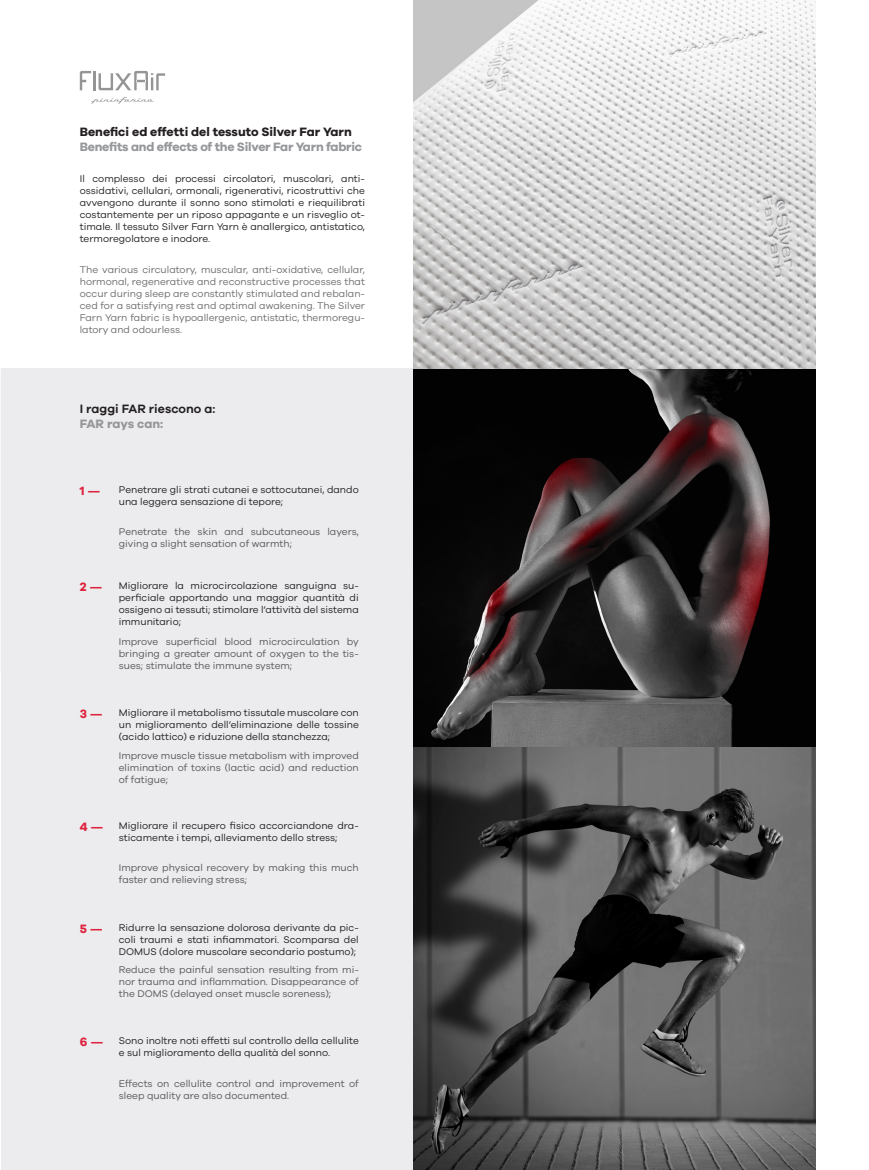
<style>
.page{position:relative;width:869px;height:1170px;background:#fff}
.page>*{position:absolute;margin:0;border:0;box-sizing:border-box;transform-origin:0 0}
.t1{font:700 12.5px "Galano Grotesque";letter-spacing:-.02em;color:#95979a}
.t2{font:700 12.5px "Galano Grotesque";color:#231f20}
.t3{font:600 12.5px "Galano Grotesque";color:#231f20}
.t4{font:700 12.5px "Galano Grotesque";color:#de243f}
.t5{font:700 12.5px "Galano Grotesque";color:#95979a}
.t6{font:10px/12px "Galano Grotesque";color:#231f20;text-align:justify}
.t7{font:10px/12px "Galano Grotesque";color:#57585a}
.t8{font:10px/12px "Galano Grotesque";color:#6c6d70;text-align:justify}
</style>
<div class="page">
<div style="left:1px;top:369px;width:433px;height:800px;background:#ececee"></div>
<img style="left:413px;top:0;width:402px;height:747px">
<svg style="left:413px;top:747px;width:402px;height:422px;background:#545454"></svg>
<svg style="left:91px;top:97px;width:63px;height:7px"></svg>
<svg style="left:80px;top:71px;width:11px;height:19px"></svg>
<hr style="left:93px;top:71px;width:3px;height:19px;background:#949594">
<svg style="left:98px;top:71px;width:67px;height:19px"></svg>
<p class="t2" style="left:80px;top:124px;width:273px">Benefici ed effetti del tessuto Silver Far Yarn</p>
<p class="t1" style="left:80px;top:139px;width:284px">Benefits and effects of the Silver Far Yarn fabric</p>
<p class="t6" style="left:80px;top:172px;width:286px">Il complesso dei processi circolatori, muscolari, anti&shy;ossidativi, cellulari, ormonali, rigenerativi, ricostruttivi che avvengono durante il sonno sono stimolati e riequilibrati costantemente per un riposo appagante e un risveglio ot&shy;timale. Il tessuto Silver Farn Yarn è anallergico, antistatico, termoregolatore e inodore.</p>
<p class="t8" style="left:80px;top:263px;width:286px">The various circulatory, muscular, anti-oxidative, cellular, hormonal, regenerative and reconstructive processes that occur during sleep are constantly stimulated and rebalan&shy;ced for a satisfying rest and optimal awakening. The Silver Farn Yarn fabric is hypoallergenic, antistatic, thermoregu&shy;latory and odourless.</p>
<p class="t3" style="left:80px;top:401px;width:137px">I raggi FAR riescono a:</p>
<p class="t5" style="left:80px;top:416px;width:85px">FAR rays can:</p>
<p class="t4" style="left:80px;top:483px;width:22px">1 —</p>
<p class="t6" style="left:119px;top:483px;width:241px">Penetrare gli strati cutanei e sottocutanei, dando una leggera sensazione di tepore;</p>
<p class="t7" style="left:119px;top:525px;width:241px">Penetrate the skin and subcutaneous layers, giving a slight sensation of warmth;</p>
<p class="t4" style="left:80px;top:579px;width:24px">2 —</p>
<p class="t6" style="left:119px;top:579px;width:241px">Migliorare la microcircolazione sanguigna su&shy;perficiale apportando una maggior quantità di ossigeno ai tessuti; stimolare l’attività del sistema immunitario;</p>
<p class="t7" style="left:119px;top:635px;width:241px;text-align:justify">Improve superficial blood microcirculation by bringing a greater amount of oxygen to the tis&shy;sues; stimulate the immune system;</p>
<p class="t4" style="left:80px;top:706px;width:25px">3 —</p>
<p class="t6" style="left:119px;top:706px;width:241px">Migliorare il metabolismo tissutale muscolare con un miglioramento dell’eliminazione delle tossine (acido lattico) e riduzione della stanchezza;</p>
<p class="t7" style="left:119px;top:749px;width:241px;text-align:justify">Improve muscle tissue metabolism with improved elimination of toxins (lactic acid) and reduction of fatigue;</p>
<p class="t4" style="left:80px;top:818px;width:25px">4 —</p>
<p class="t6" style="left:119px;top:819px;width:241px">Migliorare il recupero fisico accorciandone dra&shy;sticamente i tempi, alleviamento dello stress;</p>
<p class="t7" style="left:119px;top:861px;width:241px">Improve physical recovery by making this much faster and relieving stress;</p>
<p class="t4" style="left:80px;top:920px;width:25px">5 —</p>
<p class="t6" style="left:119px;top:920px;width:241px">Ridurre la sensazione dolorosa derivante da pic&shy;coli traumi e stati infiammatori. Scomparsa del DOMUS (dolore muscolare secondario postumo);</p>
<p class="t7" style="left:119px;top:963px;width:241px;text-align:justify">Reduce the painful sensation resulting from mi&shy;nor trauma and inflammation. Disappearance of the DOMS (delayed onset muscle soreness);</p>
<p class="t4" style="left:80px;top:1034px;width:25px">6 —</p>
<p class="t6" style="left:119px;top:1034px;width:241px">Sono inoltre noti effetti sul controllo della cellulite e sul miglioramento della qualità del sonno.</p>
<p class="t7" style="left:119px;top:1076px;width:241px">Effects on cellulite control and improvement of sleep quality are also documented.</p>
</div>
